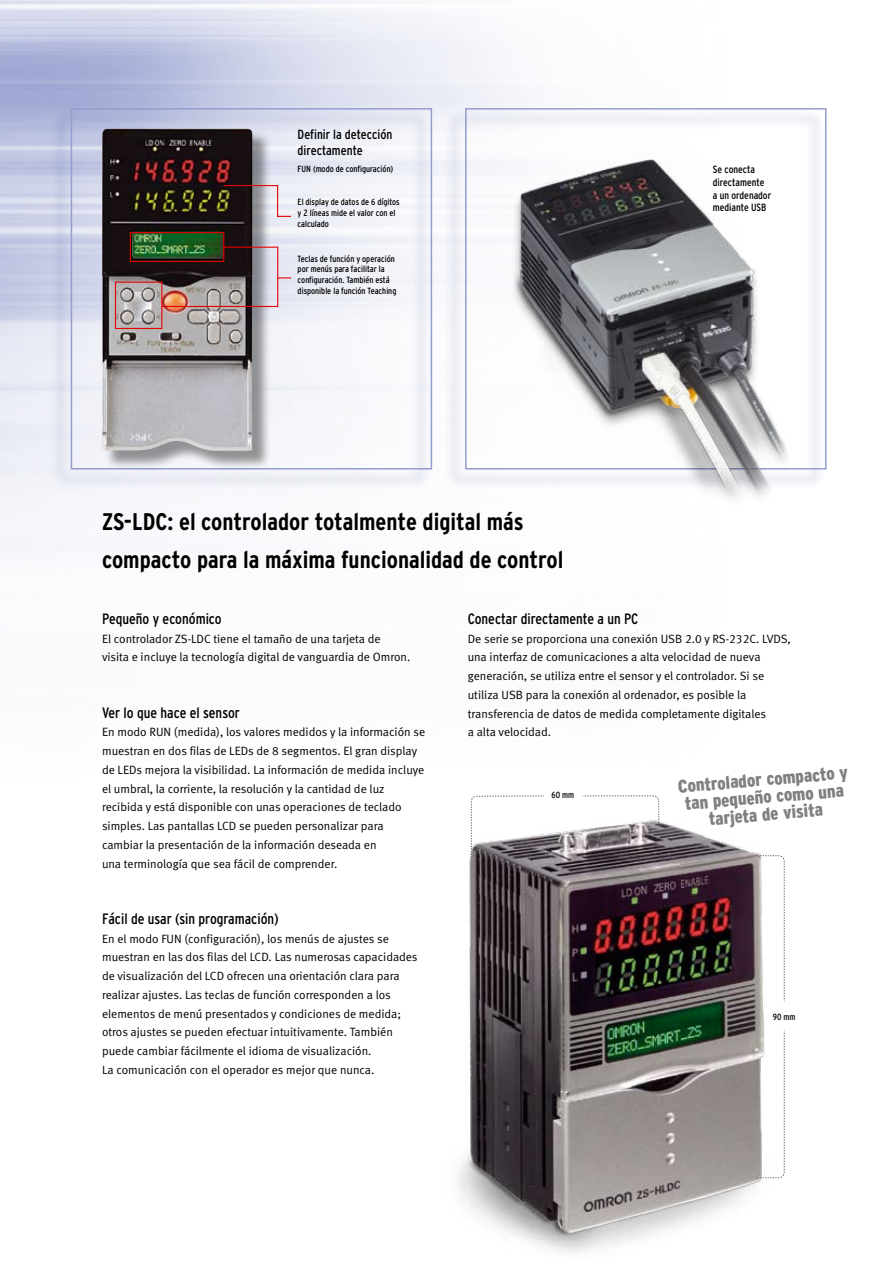
<style>
.page{position:relative;width:893px;height:1263px;background:#fff}
.page>*{position:absolute;margin:0;border:0;box-sizing:border-box;transform-origin:0 0}
.t1{font:700 condensed 24px/37.5px "Interstate";color:#000}
.t2{font:900 condensed 18.3px/17.5px "Interstate";color:#808080;text-align:center}
.t3{font:condensed 15px "Interstate";color:#000}
.t4{font:condensed 13.2px/16px "Interstate";color:#000}
.t5{font:12px/18.8px "Meta Normal LF";color:#000}
.t6{font:condensed 10.5px/12.6px "Interstate";color:#000}
.t7{font:condensed 9px/10.8px "Interstate";color:#000}
</style>
<div class="page">
<img style="left:458px;top:800px;width:322px;height:453px">
<div style="left:445px;top:109px;width:382px;height:382px;background:#fafafc"></div>
<div style="left:465px;top:108px;width:361px;height:362px;border:2px solid #939dce"></div>
<div style="left:50px;top:109px;width:383px;height:382px;background:#233285;opacity:.5"></div>
<div style="left:71px;top:108px;width:361px;height:362px;border:2px solid #939dce"></div>
<div style="left:103px;top:129px;width:170px;height:342px;background:#000;opacity:.41"></div>
<img style="left:102px;top:128px;width:150px;height:323px">
<div style="left:115px;top:282px;width:47px;height:47px;border:1px solid #e60003"></div>
<div style="left:130px;top:232px;width:94px;height:30px;border:1px solid #e60003"></div>
<hr style="left:162px;top:306px;width:116px;height:1px;background:#e60003">
<hr style="left:224px;top:247px;width:54px;height:1px;background:#e60003">
<hr style="left:277px;top:247px;width:1px;height:60px;background:#e60003">
<svg style="left:277px;top:277px;width:14px;height:1px"></svg>
<img style="left:508px;top:159px;width:298px;height:344px">
<svg style="left:758px;top:855px;width:27px;height:147px"></svg>
<svg style="left:755px;top:1030px;width:30px;height:148px"></svg>
<svg style="left:471px;top:795px;width:74px;height:62px"></svg>
<svg style="left:582px;top:795px;width:77px;height:30px"></svg>
<hr style="left:277px;top:185px;width:1px;height:32px;background:#e60003">
<hr style="left:224px;top:185px;width:53px;height:1px;background:#e60003">
<svg style="left:278px;top:216px;width:13px;height:1px"></svg>
<p class="t4" style="left:298px;top:127px;width:96px">Definir la detección directamente</p>
<p class="t7" style="left:298px;top:164px;width:97px">FUN (modo de configuración)</p>
<p class="t7" style="left:298px;top:196px;width:104px">El display de datos de 6 dígitos y 2 líneas mide el valor con el calculado</p>
<p class="t7" style="left:298px;top:253px;width:100px">Teclas de función y operación por menús para facilitar la configuración. También está disponible la función Teaching</p>
<h1 class="t1" style="left:102px;top:503px;width:463px">ZS-LDC: el controlador totalmente digital más compacto para la máxima funcionalidad de control</h1>
<p class="t6" style="left:713px;top:163px;width:60px">Se conecta directamente a un ordenador mediante USB</p>
<p class="t3" style="left:102px;top:610px;width:121px">Pequeño y económico</p>
<p class="t5" style="left:102px;top:629px;width:310px">El controlador ZS-LDC tiene el tamaño de una tarjeta de visita e incluye la tecnología digital de vanguardia de Omron.</p>
<p class="t3" style="left:102px;top:704px;width:139px">Ver lo que hace el sensor</p>
<p class="t5" style="left:102px;top:723px;width:325px">En modo RUN (medida), los valores medidos y la información se muestran en dos filas de LEDs de 8 segmentos. El gran display de LEDs mejora la visibilidad. La información de medida incluye el umbral, la corriente, la resolución y la cantidad de luz recibida y está disponible con unas operaciones de teclado simples. Las pantallas LCD se pueden personalizar para cambiar la presentación de la información deseada en<br>una terminología que sea fácil de comprender.</p>
<p class="t3" style="left:102px;top:910px;width:178px">Fácil de usar (sin programación)</p>
<p class="t5" style="left:102px;top:929px;width:317px">En el modo FUN (configuración), los menús de ajustes se muestran en las dos filas del LCD. Las numerosas capacidades de visualización del LCD ofrecen una orientación clara para realizar ajustes. Las teclas de función corresponden a los elementos de menú presentados y condiciones de medida; otros ajustes se pueden efectuar intuitivamente. También puede cambiar fácilmente el idioma de visualización.<br>La comunicación con el operador es mejor que nunca.</p>
<p class="t3" style="left:468px;top:610px;width:172px">Conectar directamente a un PC</p>
<p class="t5" style="left:468px;top:629px;width:325px">De serie se proporciona una conexión USB 2.0 y RS-232C. LVDS, una interfaz de comunicaciones a alta velocidad de nueva generación, se utiliza entre el sensor y el controlador. Si se utiliza USB para la conexión al ordenador, es posible la transferencia de datos de medida completamente digitales<br>a alta velocidad.</p>
<p class="t7" style="left:552px;top:789px;width:24px">60 mm</p>
<h2 class="t2" style="left:677px;top:778px;width:172px;rotate:-5deg">Controlador compacto y tan pequeño como una tarjeta de visita</h2>
<p class="t7" style="left:773px;top:1011px;width:24px">90 mm</p>
</div>
